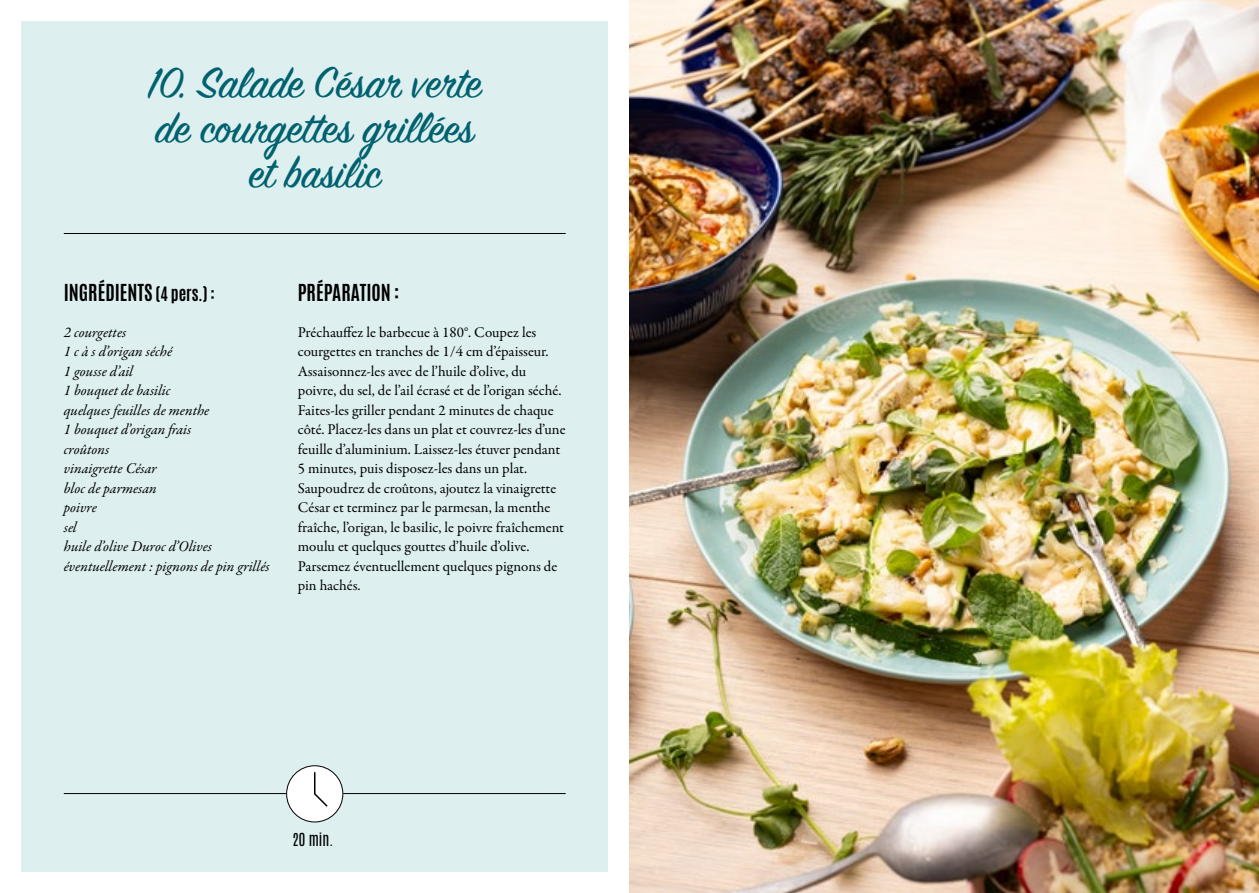
<style>
.page{position:relative;width:1259px;height:893px;background:#fff}
.page>*{position:absolute;margin:0;border:0;box-sizing:border-box;transform-origin:0 0}
.t1{font:48px/45px "Sign Painter House Script";color:#00616f;text-align:center}
.t2{font:700 19.5px "Antonio";color:#000}
.t3{font:15px/19.5px "Garamond Premr Pro";color:#000}
.t4{font:italic 15px/19.5px "Garamond Premr Pro";color:#000}
.t5{font:15px "Antonio";color:#000}
.s1{font-size:16.5px}
</style>
<div class="page">
<img style="left:629px;top:0;width:630px;height:893px">
<div style="left:21px;top:21px;width:587px;height:851px;background:#deeff0"></div>
<hr style="left:64px;top:233px;width:502px;height:1px;background:#000">
<hr style="left:64px;top:793px;width:222px;height:1px;background:#000">
<hr style="left:343px;top:793px;width:223px;height:1px;background:#000">
<div style="left:287px;top:766px;width:56px;height:56px;background:#fff;border-radius:50%"></div>
<div style="left:286px;top:765px;width:57px;height:57px;border:1px solid #000;border-radius:50%"></div>
<svg style="left:314px;top:772px;width:14px;height:35px"></svg>
<h1 class="t1" style="left:148px;top:65px;width:335px">10. Salade César verte de courgettes grillées et basilic</h1>
<h2 class="t2" style="left:64px;top:278px;width:153px">INGRÉDIENTS <span class="s1">(4 pers.) :</span></h2>
<p class="t4" style="left:64px;top:323px;width:207px">2 courgettes<br>1 c à s d’origan séché<br>1 gousse d’ail<br>1 bouquet de basilic<br>quelques feuilles de menthe<br>1 bouquet d’origan frais<br>croûtons<br>vinaigrette César<br>bloc de parmesan<br>poivre<br>sel<br>huile d’olive Duroc d’Olives éventuellement : pignons de pin grillés</p>
<h2 class="t2" style="left:298px;top:278px;width:103px">PRÉPARATION :</h2>
<p class="t3" style="left:298px;top:323px;width:269px">Préchauffez le barbecue à 180°. Coupez les courgettes en tranches de 1/4 cm d’épaisseur.<br>Assaisonnez-les avec de l’huile d’olive, du poivre, du sel, de l’ail écrasé et de l’origan séché.<br>Faites-les griller pendant 2 minutes de chaque côté. Placez-les dans un plat et couvrez-les d’une feuille d’aluminium. Laissez-les étuver pendant 5 minutes, puis disposez-les dans un plat.<br>Saupoudrez de croûtons, ajoutez la vinaigrette César et terminez par le parmesan, la menthe fraîche, l’origan, le basilic, le poivre fraîchement moulu et quelques gouttes d’huile d’olive.<br>Parsemez éventuellement quelques pignons de pin hachés.</p>
<p class="t5" style="left:292px;top:828px;width:42px">20 min.</p>
</div>
